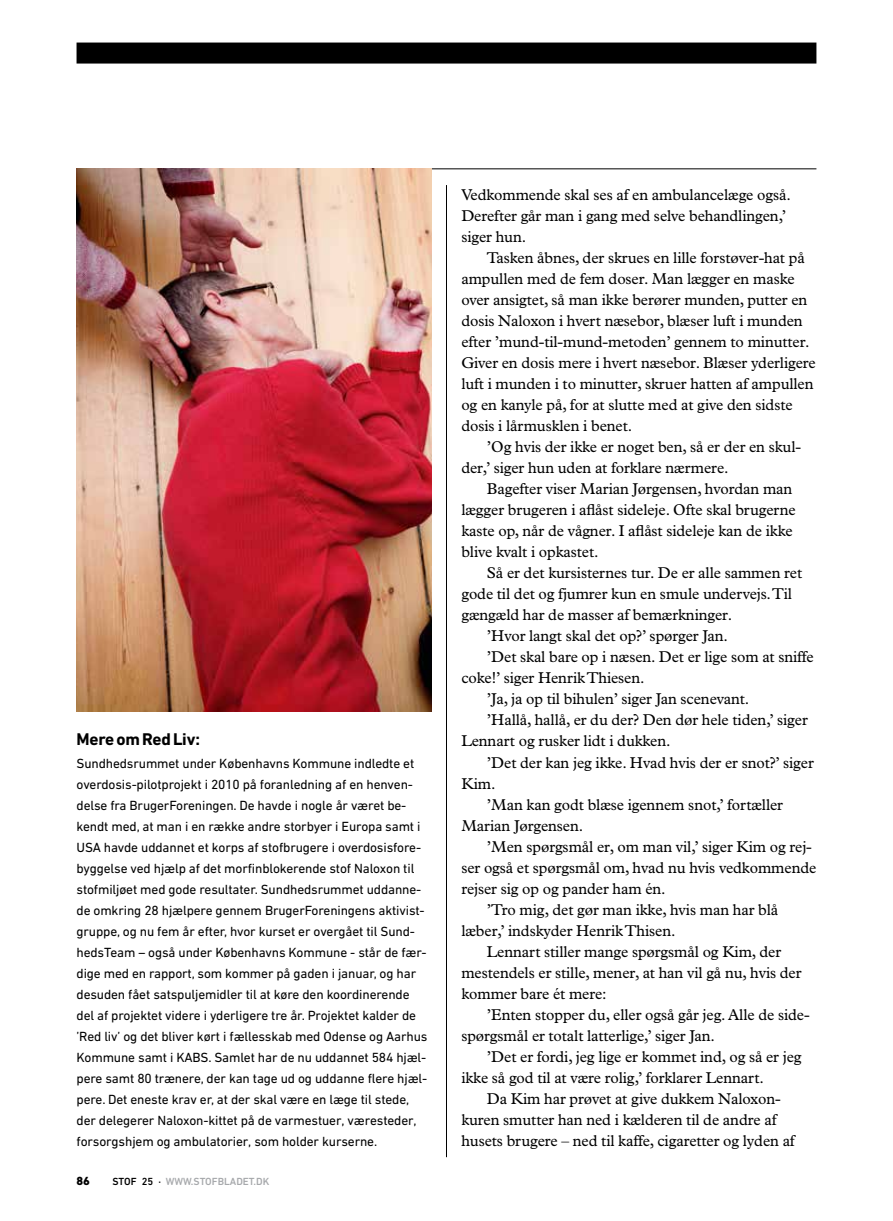
<style>
.page{position:relative;width:893px;height:1221px;background:#fff}
.page>*{position:absolute;margin:0;border:0;box-sizing:border-box;transform-origin:0 0}
.t1{font:700 17.25px "DIN Next LT Pro";letter-spacing:-.01em;color:#000}
.t2{font:15.75px/21px "Plantin";letter-spacing:-.005em;color:#000}
.t3{font:13.5px/21px "DIN Next LT Pro";letter-spacing:-.01em;color:#000}
.t4{font:800 12px "DIN Next LT Pro";color:#000}
.t5{font:500 10.5px "DIN Next LT Pro";color:#a7a9ac}
.s1{color:#000}
</style>
<div class="page">
<div style="left:77px;top:43px;width:739px;height:21px;background:#000"></div>
<hr style="left:77px;top:168px;width:739px;height:1px;background:#000">
<hr style="left:446px;top:185px;width:1px;height:972px;background:#000">
<img style="left:77px;top:169px;width:355px;height:543px">
<p class="t1" style="left:77px;top:729px;width:125px">Mere om Red Liv:</p>
<p class="t3" style="left:77px;top:752px;width:352px">Sundhedsrummet under Københavns Kommune indledte et overdosis-pilotprojekt i 2010 på foranledning af en henven&shy;delse fra BrugerForeningen. De havde i nogle år været be&shy;kendt med, at man i en række andre storbyer i Europa samt i USA havde uddannet et korps af stofbrugere i overdosisfore&shy;byggelse ved hjælp af det morfinblokerende stof Naloxon til stofmiljøet med gode resultater. Sundhedsrummet uddanne&shy;de omkring 28 hjælpere gennem BrugerForeningens aktivist&shy;gruppe, og nu fem år efter, hvor kurset er overgået til Sund&shy;hedsTeam – også under Københavns Kommune - står de fær&shy;dige med en rapport, som kommer på gaden i januar, og har desuden fået satspuljemidler til at køre den koordinerende del af projektet videre i yderligere tre år. Projektet kalder de ’Red liv’ og det bliver kørt i fællesskab med Odense og Aarhus Kommune samt i KABS. Samlet har de nu uddannet 584 hjæl&shy;pere samt 80 trænere, der kan tage ud og uddanne flere hjæl&shy;pere. Det eneste krav er, at der skal være en læge til stede, der delegerer Naloxon-kittet på de varmestuer, væresteder, forsorgshjem og ambulatorier, som holder kurserne.</p>
<p class="t4" style="left:77px;top:1173px;width:15px">86</p>
<p class="t5" style="left:112px;top:1175px;width:159px"><span class="s1">STOF 25 ·</span> WWW.STOFBLADET.DK</p>
<p class="t2" style="left:461px;top:184px;width:331px">Vedkommende skal ses af en ambulancelæge også.<br>Derefter går man i gang med selve behandlingen,’ siger hun.</p>
<p class="t2" style="left:461px;top:247px;width:356px;text-indent:26px">Tasken åbnes, der skrues en lille forstøver-hat på ampullen med de fem doser. Man lægger en maske over ansigtet, så man ikke berører munden, putter en dosis Naloxon i hvert næsebor, blæser luft i munden efter ’mund-til-mund-metoden’ gennem to minutter.<br>Giver en dosis mere i hvert næsebor. Blæser yderligere luft i munden i to minutter, skruer hatten af ampullen og en kanyle på, for at slutte med at give den sidste dosis i lårmusklen i benet.</p>
<p class="t2" style="left:461px;top:436px;width:341px;text-indent:26px">’Og hvis der ikke er noget ben, så er der en skul&shy;der,’ siger hun uden at forklare nærmere.</p>
<p class="t2" style="left:461px;top:478px;width:336px;text-indent:26px">Bagefter viser Marian Jørgensen, hvordan man lægger brugeren i aflåst sideleje. Ofte skal brugerne kaste op, når de vågner. I aflåst sideleje kan de ikke blive kvalt i opkastet.</p>
<p class="t2" style="left:487px;top:562px;width:317px">Så er det kursisternes tur. De er alle sammen ret</p>
<p class="t2" style="left:461px;top:583px;width:332px">gode til det og fjumrer kun en smule undervejs. Til</p>
<p class="t2" style="left:461px;top:604px;width:272px">gængæld har de masser af bemærkninger.</p>
<p class="t2" style="left:487px;top:625px;width:243px">’Hvor langt skal det op?’ spørger Jan.</p>
<p class="t2" style="left:487px;top:646px;width:328px">’Det skal bare op i næsen. Det er lige som at sniffe</p>
<p class="t2" style="left:461px;top:667px;width:185px">coke!’ siger Henrik Thiesen.</p>
<p class="t2" style="left:487px;top:688px;width:264px">’Ja, ja op til bihulen’ siger Jan scenevant.</p>
<p class="t2" style="left:487px;top:709px;width:322px">’Hallå, hallå, er du der? Den dør hele tiden,’ siger</p>
<p class="t2" style="left:461px;top:730px;width:211px">Lennart og rusker lidt i dukken.</p>
<p class="t2" style="left:487px;top:751px;width:328px">’Det der kan jeg ikke. Hvad hvis der er snot?’ siger</p>
<p class="t2" style="left:461px;top:772px;width:36px">Kim.</p>
<p class="t2" style="left:487px;top:793px;width:298px">’Man kan godt blæse igennem snot,’ fortæller</p>
<p class="t2" style="left:461px;top:814px;width:123px">Marian Jørgensen.</p>
<p class="t2" style="left:487px;top:835px;width:327px">’Men spørgsmål er, om man vil,’ siger Kim og rej-</p>
<p class="t2" style="left:461px;top:856px;width:357px">ser også et spørgsmål om, hvad nu hvis vedkommende</p>
<p class="t2" style="left:461px;top:877px;width:206px">rejser sig op og pander ham én.</p>
<p class="t2" style="left:487px;top:898px;width:293px">’Tro mig, det gør man ikke, hvis man har blå</p>
<p class="t2" style="left:461px;top:919px;width:216px">læber,’ indskyder Henrik Thisen.</p>
<p class="t2" style="left:487px;top:940px;width:296px">Lennart stiller mange spørgsmål og Kim, der</p>
<p class="t2" style="left:461px;top:961px;width:342px">mestendels er stille, mener, at han vil gå nu, hvis der</p>
<p class="t2" style="left:461px;top:982px;width:147px">kommer bare ét mere:</p>
<p class="t2" style="left:487px;top:1003px;width:324px">’Enten stopper du, eller også går jeg. Alle de side-</p>
<p class="t2" style="left:461px;top:1024px;width:255px">spørgsmål er totalt latterlige,’ siger Jan.</p>
<p class="t2" style="left:487px;top:1045px;width:316px">’Det er fordi, jeg lige er kommet ind, og så er jeg</p>
<p class="t2" style="left:461px;top:1066px;width:304px">ikke så god til at være rolig,’ forklarer Lennart.</p>
<p class="t2" style="left:487px;top:1087px;width:295px">Da Kim har prøvet at give dukkem Naloxon-</p>
<p class="t2" style="left:461px;top:1108px;width:317px">kuren smutter han ned i kælderen til de andre af</p>
<p class="t2" style="left:461px;top:1129px;width:335px">husets brugere – ned til kaffe, cigaretter og lyden af</p>
</div>
